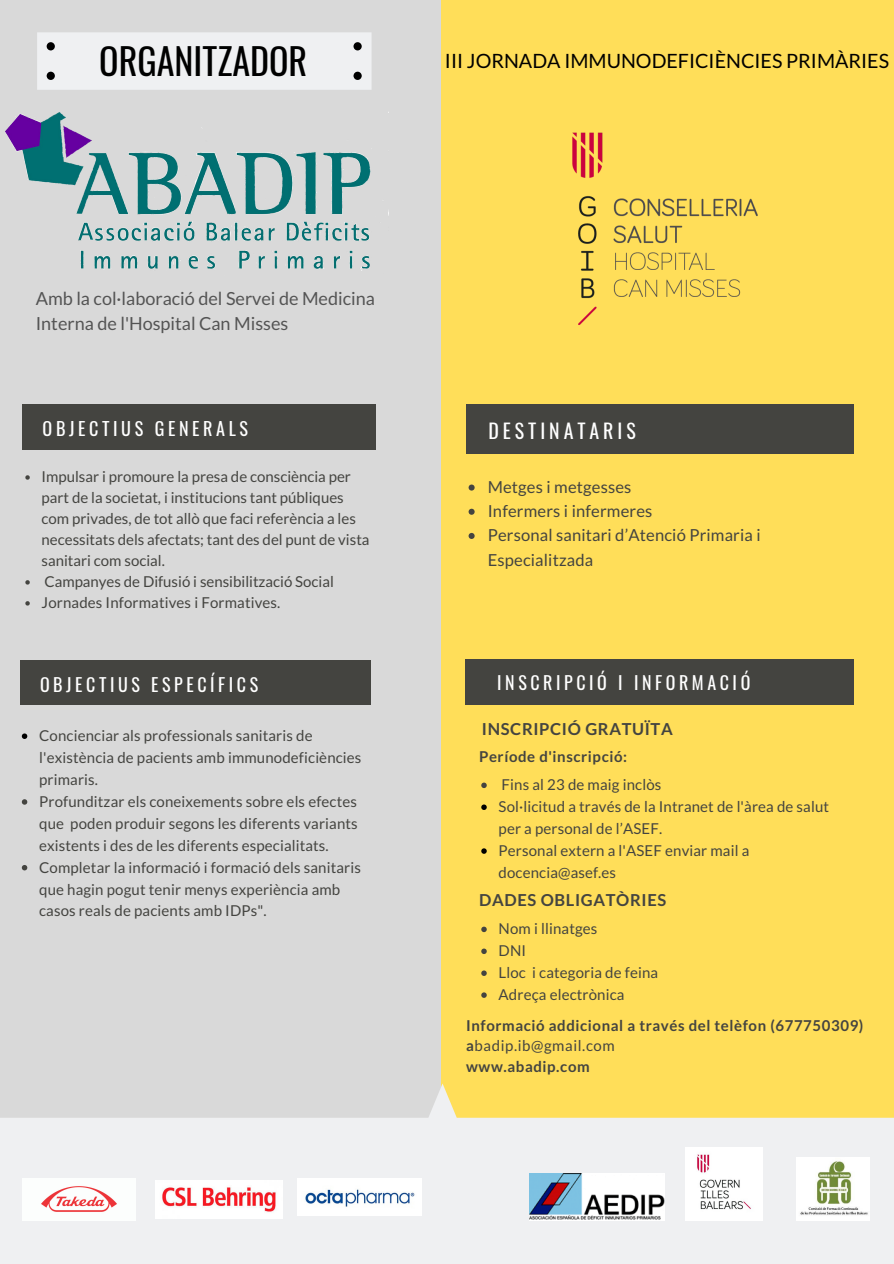
<style>
.page{position:relative;width:894px;height:1264px;background:#fff}
.page>*{position:absolute;margin:0;border:0;box-sizing:border-box;transform-origin:0 0}
.t1{font:36px "Oswald";color:#000}
.t2{font:27px "Arimo";color:#000}
.t3{font:19.8px "Oswald";letter-spacing:.2em;color:#fff}
.t4{font:19.65px "Lato";color:#000}
.t5{font:18.15px "Oswald";letter-spacing:.2em;color:#fff}
.t6{font:18px/24.8px "Lato";color:#545454}
.t7{font:18px "Oswald";letter-spacing:.2em;color:#fff}
.t8{font:16.5px/24.2px "Lato";letter-spacing:.01em;color:#444440}
.t9{font:700 16.5px "Lato";letter-spacing:.04em;color:#444440}
.t10{font:15px/21.9px "Lato";letter-spacing:.01em;color:#444440}
.t11{font:700 15px/20.9px "Lato";letter-spacing:.04em;color:#444440}
.s1{font-weight:400}
</style>
<div class="page">
<div style="left:0;top:0;width:893px;height:1263px;background:#ffde59"></div>
<div style="left:0;top:0;width:440px;height:1263px;background:#d9d9d9"></div>
<div style="left:22px;top:404px;width:353px;height:45px;background:#444440"></div>
<svg style="left:25px;top:475px;width:5px;height:4px"></svg>
<svg style="left:25px;top:580px;width:5px;height:4px"></svg>
<svg style="left:25px;top:601px;width:5px;height:4px"></svg>
<div style="left:466px;top:404px;width:387px;height:50px;background:#444440"></div>
<svg style="left:468px;top:484px;width:6px;height:6px"></svg>
<svg style="left:468px;top:508px;width:6px;height:7px"></svg>
<svg style="left:468px;top:533px;width:6px;height:6px"></svg>
<div style="left:20px;top:660px;width:351px;height:44px;background:#444440"></div>
<svg style="left:22px;top:733px;width:5px;height:6px"></svg>
<svg style="left:22px;top:799px;width:5px;height:5px"></svg>
<svg style="left:22px;top:865px;width:5px;height:5px"></svg>
<div style="left:465px;top:660px;width:389px;height:45px;background:#444440"></div>
<svg style="left:481px;top:782px;width:5px;height:6px"></svg>
<svg style="left:481px;top:804px;width:5px;height:6px"></svg>
<svg style="left:481px;top:848px;width:5px;height:5px"></svg>
<svg style="left:481px;top:926px;width:5px;height:6px"></svg>
<svg style="left:481px;top:948px;width:5px;height:6px"></svg>
<svg style="left:481px;top:970px;width:5px;height:5px"></svg>
<svg style="left:481px;top:992px;width:5px;height:5px"></svg>
<img style="left:5px;top:89px;width:367px;height:182px">
<div style="left:37px;top:32px;width:334px;height:58px;background:#eff0f2"></div>
<div style="left:47px;top:42px;width:8px;height:8px;background:#000;border-radius:50%"></div>
<div style="left:353px;top:42px;width:8px;height:8px;background:#000;border-radius:50%"></div>
<div style="left:353px;top:72px;width:8px;height:8px;background:#000;border-radius:50%"></div>
<div style="left:47px;top:72px;width:8px;height:8px;background:#000;border-radius:50%"></div>
<svg style="left:0;top:1083px;width:893px;height:180px;fill:#eff0f2"></svg>
<img style="left:22px;top:1178px;width:114px;height:42px">
<img style="left:156px;top:1180px;width:127px;height:37px">
<img style="left:297px;top:1178px;width:124px;height:37px">
<img style="left:796px;top:1157px;width:73px;height:63px">
<img style="left:685px;top:1146px;width:77px;height:74px">
<img style="left:529px;top:1173px;width:135px;height:47px">
<img style="left:572px;top:132px;width:186px;height:193px">
<h1 class="t1" style="left:99px;top:33px;width:209px">ORGANITZADOR</h1>
<h3 class="t4" style="left:445px;top:49px;width:445px">III JORNADA IMMUNODEFICIÈNCIES PRIMÀRIES</h3>
<h2 class="t2" style="left:81px;top:46px;width:237px">ORGANITZADORS</h2>
<p class="t6" style="left:36px;top:286px;width:340px">Amb la col·laboració del Servei de Medicina<br>Interna de l'Hospital Can Misses</p>
<p class="t5" style="left:43px;top:414px;width:207px">OBJECTIUS GENERALS</p>
<p class="t10" style="left:42px;top:465px;width:329px;line-height:21px">Impulsar i promoure la presa de consciència per part de la societat, i institucions tant públiques com privades, de tot allò que faci referència a les necessitats dels afectats; tant des del punt de vista sanitari com social.<br>Campanyes de Difusió i sensibilització Social Jornades Informatives i Formatives.</p>
<p class="t7" style="left:40px;top:671px;width:219px">OBJECTIUS ESPECÍFICS</p>
<p class="t10" style="left:39px;top:724px;width:324px">Concienciar als professionals sanitaris de l'existència de pacients amb immunodeficiències primaris.<br>Profunditzar els coneixements sobre els efectes que poden produir segons les diferents variants existents i des de les diferents especialitats.<br>Completar la informació i formació dels sanitaris que hagin pogut tenir menys experiència amb casos reals de pacients amb IDPs".</p>
<h3 class="t3" style="left:488px;top:415px;width:149px">DESTINATARIS</h3>
<p class="t8" style="left:487px;top:474px;width:274px">Metges i metgesses<br>Infermers i infermeres<br>Personal sanitari d’Atenció Primaria i<br>Especialitzada</p>
<p class="t7" style="left:497px;top:668px;width:254px">INSCRIPCIÓ I INFORMACIÓ</p>
<p class="t9" style="left:482px;top:718px;width:192px">INSCRIPCIÓ GRATUÏTA</p>
<p class="t11" style="left:479px;top:746px;width:149px">Període d'inscripció:</p>
<p class="t10" style="left:498px;top:773px;width:332px">Fins al 23 de maig inclòs<br>Sol·licitud a través de la Intranet de l'àrea de salut per a personal de l’ASEF.<br>Personal extern a l'ASEF enviar mail a docencia@asef.es</p>
<p class="t9" style="left:479px;top:889px;width:189px">DADES OBLIGATÒRIES</p>
<p class="t10" style="left:498px;top:917px;width:161px">Nom i llinatges<br>DNI<br>Lloc i categoria de feina<br>Adreça electrònica</p>
<p class="t11" style="left:466px;top:1014px;width:398px">Informació addicional a través del telèfon (677750309) a<span class="s1">badip.ib@gmail.com<br></span>www.abadip.com</p>
</div>
